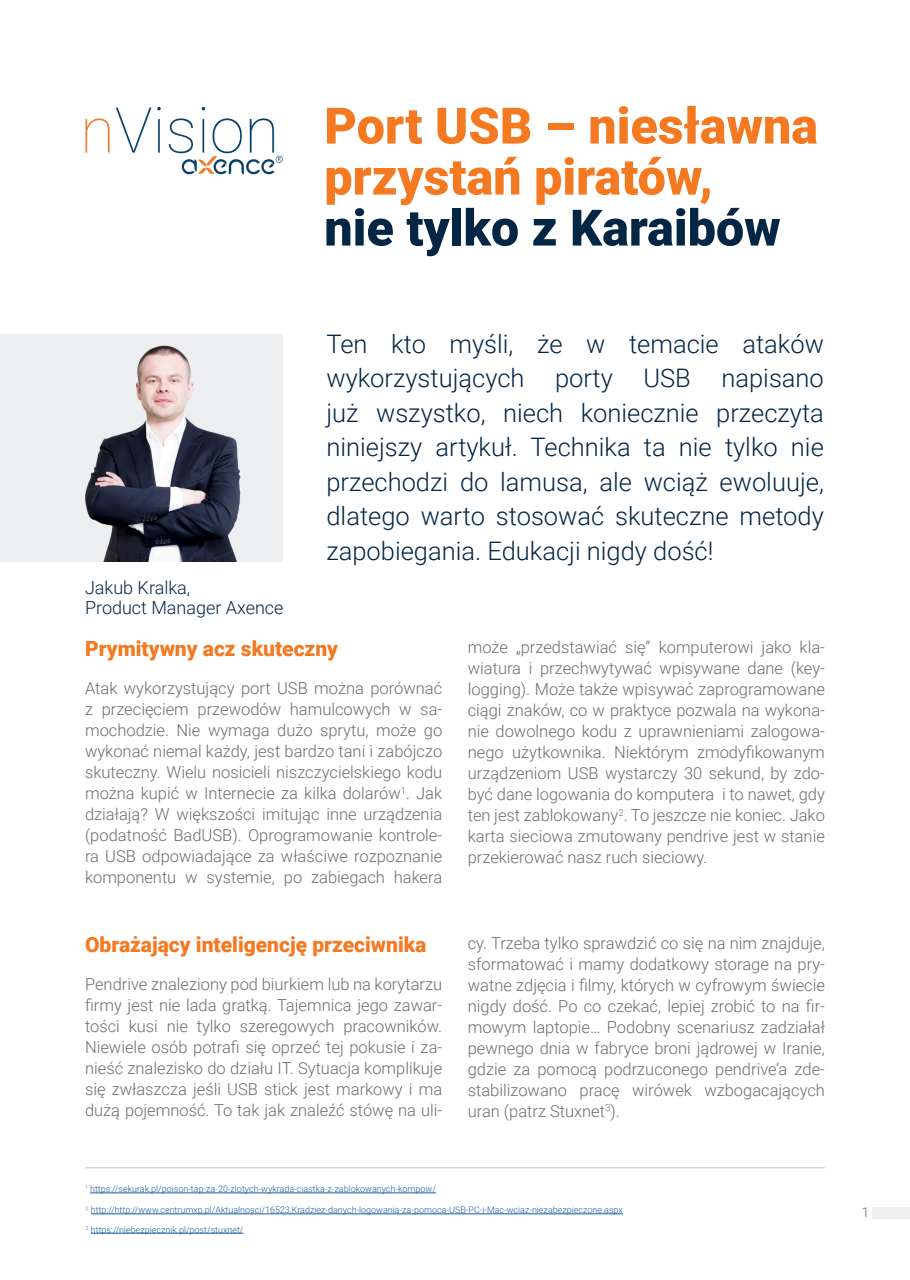
<style>
.page{position:relative;width:910px;height:1280px;background:#fff}
.page>*{position:absolute;margin:0;border:0;box-sizing:border-box;transform-origin:0 0}
.t1{font:900 50.25px/51px "Roboto";color:#f47921}
.t2{font:300 25.5px/34.5px "Roboto";color:#042645;text-align:justify}
.t3{font:900 21px "Roboto";color:#f47921}
.t4{font:300 18px "Roboto";color:#042645}
.t5{font:300 16.5px/21px "Roboto";color:#6c6d70;text-align:justify}
.t6{font:300 13.5px "Roboto";color:#6c6d70}
.t7{font:300 9px "Roboto";color:#175d9e}
.s1{color:#042645}
</style>
<div class="page">
<div style="left:0;top:334px;width:283px;height:227px;background:#edeeef"></div>
<img style="left:85px;top:345px;width:156px;height:216px">
<img style="left:85px;top:106px;width:198px;height:69px">
<hr style="left:85px;top:1167px;width:740px;height:1px;background:#6c6d70">
<div style="left:872px;top:1206px;width:38px;height:12px;background:#edeeef"></div>
<hr style="left:90px;top:1192px;width:346px;height:1px;background:#175d9e">
<hr style="left:91px;top:1213px;width:532px;height:1px;background:#175d9e">
<hr style="left:91px;top:1233px;width:153px;height:1px;background:#175d9e">
<p class="t1" style="left:324px;top:98px;width:495px">Port USB – niesławna przystań piratów,<br><span class="s1">nie tylko z Karaibów</span></p>
<p class="t4" style="left:85px;top:575px;width:107px">Jakub Kralka,</p>
<p class="t4" style="left:85px;top:595px;width:200px">Product Manager Axence</p>
<p class="t2" style="left:326px;top:326px;width:499px">Ten kto myśli, że w temacie ataków wykorzystujących porty USB napisano już wszystko, niech koniecznie przeczyta niniejszy artykuł. Technika ta nie tylko nie przechodzi do lamusa, ale wciąż ewoluuje, dlatego warto stosować skuteczne metody zapobiegania. Edukacji nigdy dość!</p>
<p class="t3" style="left:85px;top:634px;width:255px">Prymitywny acz skuteczny</p>
<p class="t5" style="left:85px;top:677px;width:359px">Atak wykorzystujący port USB można porównać z przecięciem przewodów hamulcowych w sa&shy;mochodzie. Nie wymaga dużo sprytu, może go wykonać niemal każdy, jest bardzo tani i zabójczo skuteczny. Wielu nosicieli niszczycielskiego kodu można kupić w Internecie za kilka dolarów<sup>1</sup>. Jak działają? W większości imitując inne urządzenia (podatność BadUSB). Oprogramowanie kontrole&shy;ra USB odpowiadające za właściwe rozpoznanie komponentu w systemie, po zabiegach hakera</p>
<p class="t3" style="left:85px;top:930px;width:343px">Obrażający inteligencję przeciwnika</p>
<p class="t5" style="left:85px;top:973px;width:359px">Pendrive znaleziony pod biurkiem lub na korytarzu firmy jest nie lada gratką. Tajemnica jego zawar&shy;tości kusi nie tylko szeregowych pracowników.<br>Niewiele osób potrafi się oprzeć tej pokusie i za&shy;nieść znalezisko do działu IT. Sytuacja komplikuje się zwłaszcza jeśli USB stick jest markowy i ma dużą pojemność. To tak jak znaleźć stówę na uli-</p>
<p class="t5" style="left:468px;top:636px;width:359px">może „przedstawiać się” komputerowi jako kla&shy;wiatura i przechwytywać wpisywane dane (key&shy;logging). Może także wpisywać zaprogramowane ciągi znaków, co w praktyce pozwala na wykona&shy;nie dowolnego kodu z uprawnieniami zalogowa&shy;nego użytkownika. Niektórym zmodyfikowanym urządzeniom USB wystarczy 30 sekund, by zdo&shy;być dane logowania do komputera i to nawet, gdy ten jest zablokowany<sup>2</sup>. To jeszcze nie koniec. Jako karta sieciowa zmutowany pendrive jest w stanie przekierować nasz ruch sieciowy.</p>
<p class="t5" style="left:468px;top:932px;width:359px">cy. Trzeba tylko sprawdzić co się na nim znajduje, sformatować i mamy dodatkowy storage na pry&shy;watne zdjęcia i filmy, których w cyfrowym świecie nigdy dość. Po co czekać, lepiej zrobić to na fir&shy;mowym laptopie… Podobny scenariusz zadziałał pewnego dnia w fabryce broni jądrowej w Iranie, gdzie za pomocą podrzuconego pendrive’a zde&shy;stabilizowano pracę wirówek wzbogacających uran (patrz Stuxnet<sup>3</sup>).</p>
<p class="t7" style="left:85px;top:1183px;width:352px"><sup>1</sup> https://sekurak.pl/poison-tap-za-20-zlotych-wykrada-ciastka-z-zablokowanych-kompow/</p>
<p class="t7" style="left:85px;top:1204px;width:539px"><sup>2</sup> http://http://www.centrumxp.pl/Aktualnosci/16523,Kradziez-danych-logowania-za-pomoca-USB-PC-i-Mac-wciaz-niezabezpieczone.aspx</p>
<p class="t7" style="left:85px;top:1223px;width:160px"><sup>3</sup> https://niebezpiecznik.pl/post/stuxnet/</p>
<p class="t6" style="left:862px;top:1202px;width:9px">1</p>
</div>
